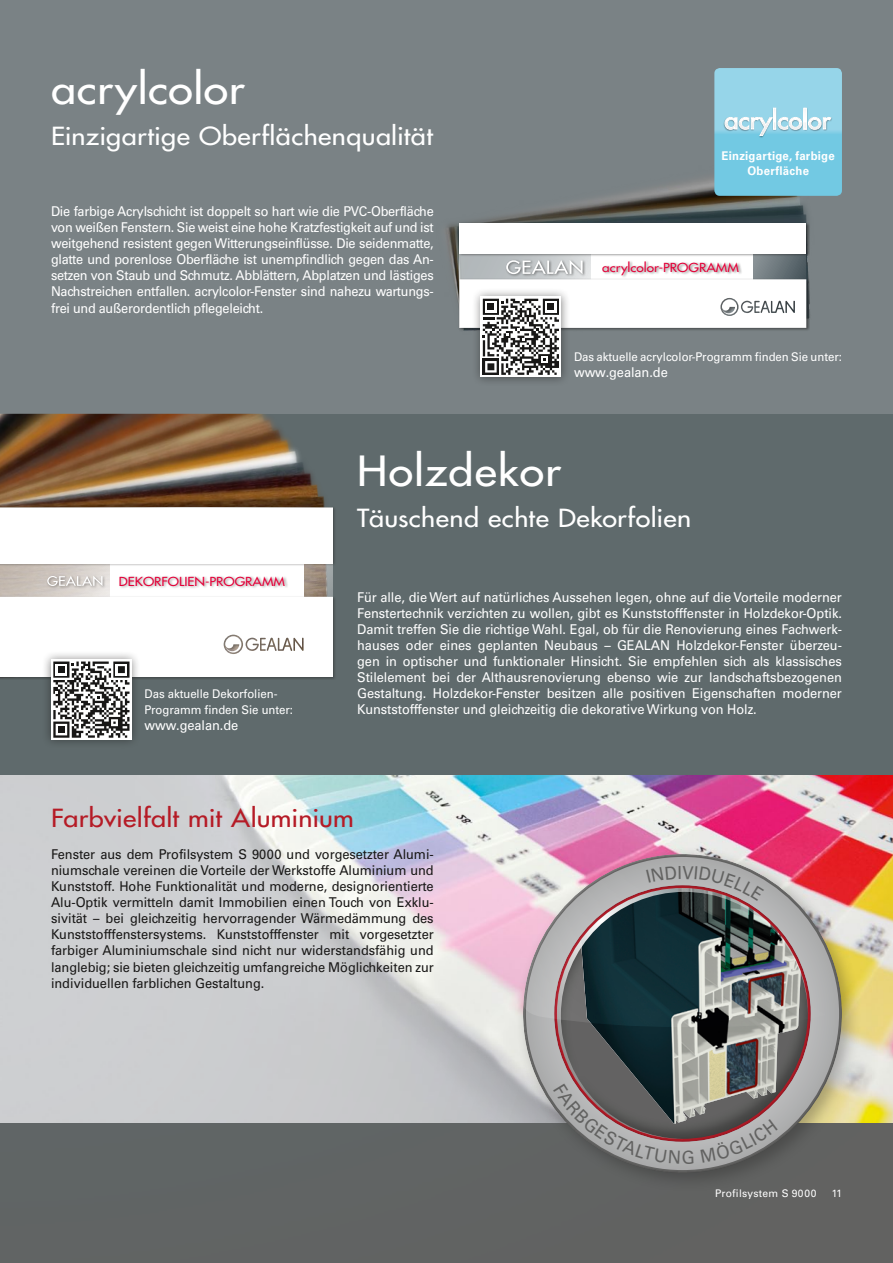
<style>
.page{position:relative;width:893px;height:1263px;background:#fff}
.page>*{position:absolute;margin:0;border:0;box-sizing:border-box;transform-origin:0 0}
.t1{font:40.5px "Futura LT";letter-spacing:.025em;color:#fff;scale:1.11 1}
.t2{font:24.3px "Futura LT";letter-spacing:.015em;color:#fff;scale:1.11 1}
.t3{font:24.3px "Futura LT";letter-spacing:.005em;color:#b51b26;scale:1.11 1}
.t4{font:13.5px/16px "Univers LT";letter-spacing:-.005em;color:#fff;text-align:justify;scale:.95 1}
.t5{font:13.5px/16px "Univers LT";letter-spacing:-.005em;color:#181716;text-align:justify;scale:.95 1}
.t6{font:13.5px/16px "Univers LT";letter-spacing:-.005em;color:#fff;text-align:justify;scale:.94 1}
.t7{font:500 12.15px "Futura CE";color:#e40038;scale:1.11 1}
.t8{font:12px/16px "Univers LT";letter-spacing:-.005em;color:#fff;scale:.95 1}
.t9{font:700 12px/14.4px "Univers LT";letter-spacing:.02em;color:#fff;text-align:center;scale:.95 1}
.t10{font:10.5px "Univers LT";letter-spacing:.025em;color:#fff}
.t11{font:10.5px "Univers LT";letter-spacing:.025em;color:#fff;scale:.95 1}
</style>
<div class="page">
<div style="left:0;top:1123px;width:893px;height:140px;background:#616464"></div>
<img style="left:0;top:775px;width:893px;height:348px">
<div style="left:515px;top:846px;width:347px;height:347px;background:#181716;opacity:.3"></div>
<div style="left:521px;top:907px;width:322px;height:267px;background:#181716;opacity:.75"></div>
<svg style="left:557px;top:1027px;width:251px;height:112px;background:#71716f"></svg>
<img style="left:523px;top:854px;width:319px;height:173px">
<div style="left:0;top:0;width:893px;height:414px;background:#7a8285"></div>
<img style="left:448px;top:178px;width:360px;height:124px">
<div style="left:458px;top:223px;width:352px;height:109px;background:#181716;opacity:.5"></div>
<div style="left:459px;top:224px;width:347px;height:30px;background:#fff"></div>
<div style="left:471px;top:287px;width:99px;height:99px;background:#181716;opacity:.5"></div>
<div style="left:480px;top:296px;width:81px;height:81px;background:#fff"></div>
<svg style="left:459px;top:260px;width:347px;height:115px"></svg>
<div style="left:0;top:414px;width:893px;height:361px;background:#5f6a6c"></div>
<img style="left:0;top:414px;width:325px;height:92px">
<div style="left:0;top:506px;width:336px;height:174px;background:#181716;opacity:.4"></div>
<svg style="left:47px;top:576px;width:55px;height:10px"></svg>
<div style="left:0;top:508px;width:332px;height:55px;background:#fff"></div>
<div style="left:42px;top:650px;width:99px;height:99px;background:#181716;opacity:.5"></div>
<div style="left:51px;top:659px;width:81px;height:81px;background:#fff"></div>
<svg style="left:0;top:597px;width:332px;height:141px"></svg>
<svg style="left:714px;top:68px;width:128px;height:128px;background:#88cee4"></svg>
<svg style="left:646px;top:865px;width:118px;height:36px;background:#9b9697"></svg>
<svg style="left:553px;top:1083px;width:141px;height:81px;background:#817e7e"></svg>
<svg style="left:700px;top:1119px;width:78px;height:43px;background:#928c8d"></svg>
<h1 class="t1" style="left:51px;top:62px;width:176px">acrylcolor</h1>
<h2 class="t2" style="left:51px;top:120px;width:345px">Einzigartige Oberflächenqualität</h2>
<p class="t6" style="left:51px;top:203px;width:409px">Die farbige Acrylschicht ist doppelt so hart wie die PVC-Oberfläche von weißen Fenstern. Sie weist eine hohe Kratzfestigkeit auf und ist weitgehend resistent gegen Witterungseinflüsse. Die seidenmatte, glatte und porenlose Oberfläche ist unempfindlich gegen das An&shy;setzen von Staub und Schmutz. Abblättern, Abplatzen und lästiges Nachstreichen entfallen. acrylcolor-Fenster sind nahezu wartungs&shy;frei und außerordentlich pflegeleicht.</p>
<p class="t9" style="left:722px;top:149px;width:121px">Einzigartige, farbige<br>Oberfläche</p>
<p class="t7" style="left:602px;top:259px;width:125px">acrylcolor-PROGRAMM</p>
<p class="t8" style="left:574px;top:348px;width:283px">Das aktuelle acrylcolor-Programm finden Sie unter:</p>
<p class="t4" style="left:574px;top:364px;width:100px">www.gealan.de</p>
<p class="t7" style="left:119px;top:572px;width:151px">DEKORFOLIEN-PROGRAMM</p>
<p class="t8" style="left:145px;top:686px;width:158px">Das aktuelle Dekorfolien-<br>Programm finden Sie unter:</p>
<p class="t4" style="left:145px;top:718px;width:100px">www.gealan.de</p>
<h1 class="t1" style="left:357px;top:445px;width:185px">Holzdekor</h1>
<h2 class="t2" style="left:357px;top:502px;width:303px">Täuschend echte Dekorfolien</h2>
<p class="t4" style="left:357px;top:589px;width:512px">Für alle, die Wert auf natürliches Aussehen legen, ohne auf die Vorteile moderner Fenstertechnik verzichten zu wollen, gibt es Kunststofffenster in Holzdekor-Optik.<br>Damit treffen Sie die richtige Wahl. Egal, ob für die Renovierung eines Fachwerk&shy;hauses oder eines geplanten Neubaus – GEALAN Holzdekor-Fenster überzeu&shy;gen in optischer und funktionaler Hinsicht. Sie empfehlen sich als klassisches Stilelement bei der Althausrenovierung ebenso wie zur landschaftsbezogenen Gestaltung. Holzdekor-Fenster besitzen alle positiven Eigenschaften moderner Kunststofffenster und gleichzeitig die dekorative Wirkung von Holz.</p>
<h2 class="t3" style="left:51px;top:802px;width:274px">Farbvielfalt mit Aluminium</h2>
<p class="t5" style="left:51px;top:846px;width:404px">Fenster aus dem Profilsystem S 9000 und vorgesetzter Alumi&shy;niumschale vereinen die Vorteile der Werkstoffe Aluminium und Kunststoff. Hohe Funktionalität und moderne, designorientierte Alu-Optik vermitteln damit Immobilien einen Touch von Exklu&shy;sivität – bei gleichzeitig hervorragender Wärmedämmung des Kunststofffenstersystems. Kunststofffenster mit vorgesetzter farbiger Aluminiumschale sind nicht nur widerstandsfähig und langlebig; sie bieten gleichzeitig umfangreiche Möglichkeiten zur individuellen farblichen Gestaltung.</p>
<p class="t10" style="left:715px;top:1187px;width:103px">Profilsystem S 9000</p>
<p class="t11" style="left:832px;top:1187px;width:12px">11</p>
</div>
